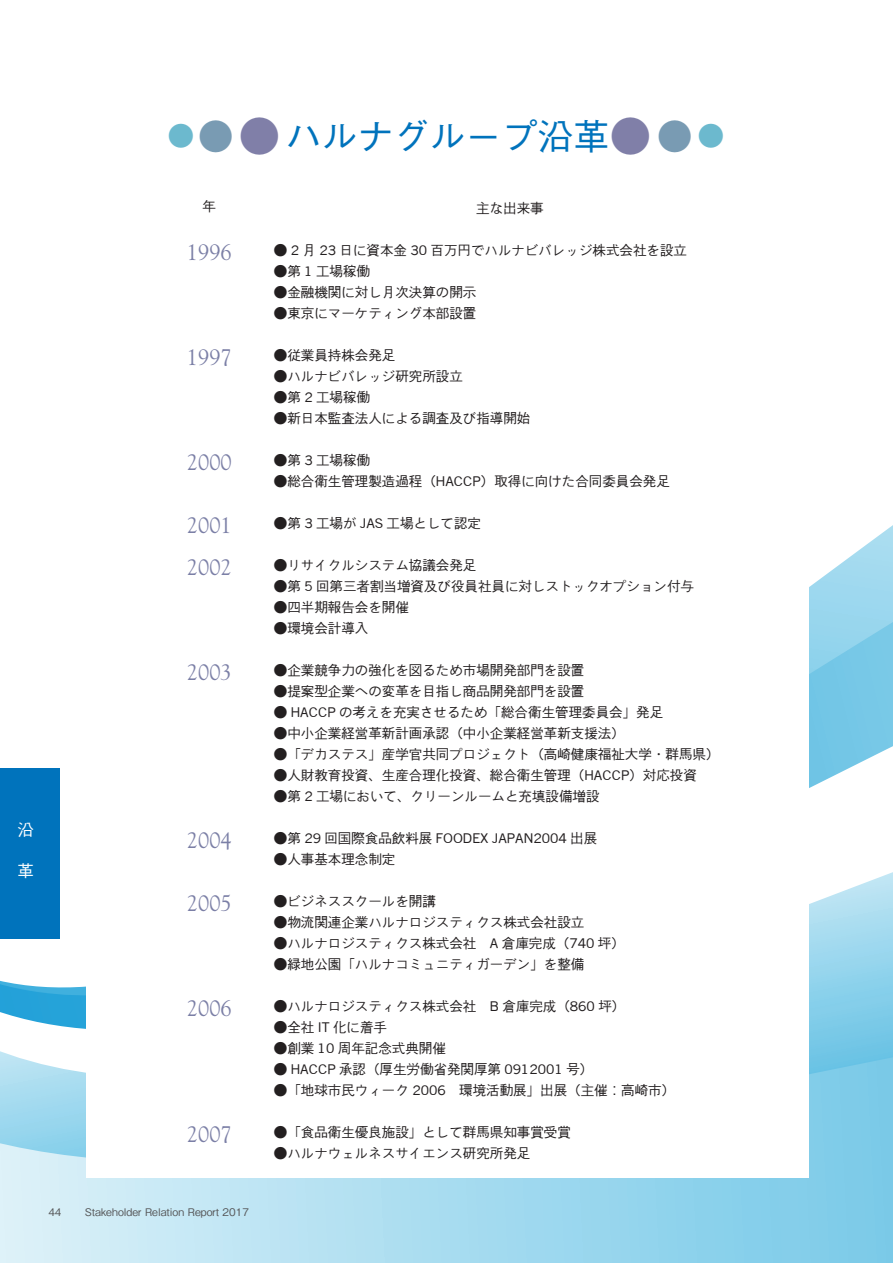
<style>
.page{position:relative;width:893px;height:1263px;background:#fff}
.page>*{position:absolute;margin:0;border:0;box-sizing:border-box;transform-origin:0 0}
.t1{font:500 36px "Gothic BBB Pro";color:#0073bc}
.t2{font:22.5px/42px "Goudy";color:#7b7fa6}
.t3{font:500 16.5px "Gothic BBB Pro";color:#fff}
.t4{font:13.5px "Goth IWA Hv V3";color:#231f20}
.t5{font:500 10.5px "Gothic BBB Pro";color:#57585a}
.s1{font-size:27px;color:#6cb9ce}
.s2{color:#799bb3}
.s3{font-size:42px;color:#807fa8}
</style>
<div class="page">
<svg style="left:809px;top:525px;width:84px;height:171px"></svg>
<svg style="left:0;top:696px;width:893px;height:271px"></svg>
<svg style="left:0;top:967px;width:893px;height:296px;background:#a3daef"></svg>
<div style="left:86px;top:85px;width:722px;height:1093px;background:#fff"></div>
<div style="left:0;top:769px;width:59px;height:170px;background:#0073bc"></div>
<p class="t3" style="left:18px;top:817px;width:18px">沿</p>
<p class="t3" style="left:18px;top:858px;width:17px">革</p>
<h1 class="t1" style="left:167px;top:107px;width:558px"><span class="s1">●</span><span class="s2">●</span><span class="s3">●</span>ハルナグループ沿革<span class="s3">●</span><span class="s2">●</span> <span class="s1">●</span></h1>
<p class="t4" style="left:203px;top:199px;width:15px">年</p>
<h2 class="t2" style="left:187px;top:230px;width:47px">1996</h2>
<h2 class="t2" style="left:187px;top:335px;width:47px">1997</h2>
<h2 class="t2" style="left:187px;top:440px;width:47px">2000</h2>
<h2 class="t2" style="left:187px;top:503px;width:47px">2001<br>2002</h2>
<h2 class="t2" style="left:187px;top:650px;width:47px">2003</h2>
<h2 class="t2" style="left:187px;top:819px;width:47px">2004</h2>
<h2 class="t2" style="left:187px;top:882px;width:47px">2005</h2>
<h2 class="t2" style="left:187px;top:987px;width:47px">2006</h2>
<h2 class="t2" style="left:187px;top:1113px;width:47px">2007</h2>
<p class="t4" style="left:476px;top:201px;width:69px">主な出来事</p>
<p class="t4" style="left:274px;top:243px;width:415px">● 2 月 23 日に資本金 30 百万円でハルナビバレッジ株式会社を設立</p>
<p class="t4" style="left:274px;top:264px;width:98px">●第 1 工場稼働</p>
<p class="t4" style="left:274px;top:285px;width:204px">●金融機関に対し月次決算の開示</p>
<p class="t4" style="left:274px;top:306px;width:204px">●東京にマーケティング本部設置</p>
<p class="t4" style="left:274px;top:348px;width:123px">●従業員持株会発足</p>
<p class="t4" style="left:274px;top:369px;width:204px">●ハルナビバレッジ研究所設立　</p>
<p class="t4" style="left:274px;top:390px;width:98px">●第 2 工場稼働</p>
<p class="t4" style="left:274px;top:411px;width:258px">●新日本監査法人による調査及び指導開始</p>
<p class="t4" style="left:274px;top:453px;width:98px">●第 3 工場稼働</p>
<p class="t4" style="left:274px;top:474px;width:397px">●総合衛生管理製造過程（HACCP）取得に向けた合同委員会発足</p>
<p class="t4" style="left:274px;top:516px;width:209px">●第 3 工場が JAS 工場として認定</p>
<p class="t4" style="left:274px;top:558px;width:204px">●リサイクルシステム協議会発足</p>
<p class="t4" style="left:274px;top:579px;width:422px">●第 5 回第三者割当増資及び役員社員に対しストックオプション付与</p>
<p class="t4" style="left:274px;top:600px;width:136px">●四半期報告会を開催</p>
<p class="t4" style="left:274px;top:621px;width:96px">●環境会計導入</p>
<p class="t4" style="left:274px;top:663px;width:312px">●企業競争力の強化を図るため市場開発部門を設置</p>
<p class="t4" style="left:274px;top:684px;width:312px">●提案型企業への変革を目指し商品開発部門を設置</p>
<p class="t4" style="left:274px;top:705px;width:391px">● HACCP の考えを充実させるため「総合衛生管理委員会」発足</p>
<p class="t4" style="left:274px;top:726px;width:352px">●中小企業経営革新計画承認（中小企業経営革新支援法）</p>
<p class="t4" style="left:274px;top:747px;width:447px">●「デカステス」産学官共同プロジェクト（高崎健康福祉大学・群馬県）</p>
<p class="t4" style="left:274px;top:768px;width:424px">●人財教育投資、生産合理化投資、総合衛生管理（HACCP）対応投資</p>
<p class="t4" style="left:274px;top:789px;width:327px">●第 2 工場において、クリーンルームと充填設備増設</p>
<p class="t4" style="left:274px;top:831px;width:325px">●第 29 回国際食品飲料展 FOODEX JAPAN2004 出展</p>
<p class="t4" style="left:274px;top:852px;width:123px">●人事基本理念制定</p>
<p class="t4" style="left:274px;top:894px;width:163px">●ビジネススクールを開講</p>
<p class="t4" style="left:274px;top:915px;width:312px">●物流関連企業ハルナロジスティクス株式会社設立</p>
<p class="t4" style="left:274px;top:936px;width:352px">●ハルナロジスティクス株式会社　A 倉庫完成（740 坪）</p>
<p class="t4" style="left:274px;top:957px;width:312px">●緑地公園「ハルナコミュニティガーデン」を整備</p>
<p class="t4" style="left:274px;top:999px;width:353px">●ハルナロジスティクス株式会社　B 倉庫完成（860 坪）</p>
<p class="t4" style="left:274px;top:1020px;width:115px">●全社 IT 化に着手</p>
<p class="t4" style="left:274px;top:1041px;width:173px">●創業 10 周年記念式典開催</p>
<p class="t4" style="left:274px;top:1062px;width:321px">● HACCP 承認（厚生労働省発関厚第 0912001 号）</p>
<p class="t4" style="left:274px;top:1083px;width:403px">●「地球市民ウィーク 2006　環境活動展」出展（主催：高崎市）</p>
<p class="t4" style="left:274px;top:1125px;width:298px">●「食品衛生優良施設」として群馬県知事賞受賞</p>
<p class="t4" style="left:274px;top:1146px;width:258px">●ハルナウェルネスサイエンス研究所発足</p>
<p class="t5" style="left:48px;top:1203px;width:15px">44</p>
<p class="t5" style="left:85px;top:1203px;width:166px">Stakeholder Relation Report 2017</p>
</div>
